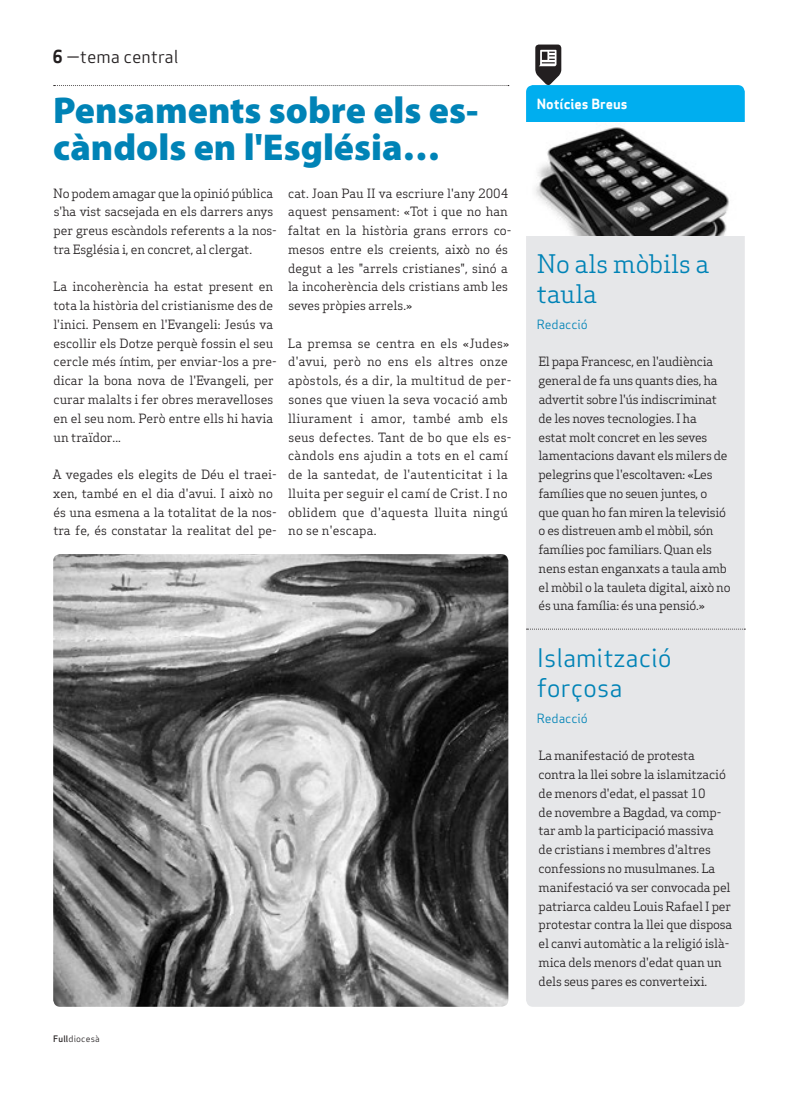
<style>
.page{position:relative;width:798px;height:1099px;background:#fff}
.page>*{position:absolute;margin:0;border:0;box-sizing:border-box;transform-origin:0 0}
.Titulars{font:900 37.5px/37.5px "Myriad Pro";color:#0083b6}
.Subtitol_Secció{font:25px/30px "Apex Sans Book T";color:#0083b6}
.Subtitol_Secció-2{font:25px/30px "Apex Serif";color:#0083b6}
.Capçalera{font:17.5px "Apex Sans Book T";color:#231f20}
.Titular_Secció_Petit{font:13.75px "Apex Sans Bold T";color:#fff}
.Text_General{font:12.5px/18.8px "Apex Serif";letter-spacing:-.01em;color:#231f20}
.Text_General-2{font:12.5px/18.8px "Apex Serif";letter-spacing:.02em;color:#231f20}
.Titulars-2{font:12.5px "Apex Sans Book T";color:#0083b6}
.Data_Peu{font:8.75px "Apex Sans Book T";letter-spacing:.02em;color:#231f20}
.s1{font-family:"Apex Sans Bold T"}
.s2{font-family:"Apex Sans Medium T"}
</style>
<div class="page">
<img style="left:53px;top:554px;width:455px;height:452px">
<div style="left:526px;top:235px;width:218px;height:771px;background:#e6e7e9"></div>
<img style="left:535px;top:127px;width:194px;height:108px">
<svg style="left:526px;top:628px;width:219px;height:1px"></svg>
<svg style="left:526px;top:45px;width:218px;height:77px"></svg>
<svg style="left:54px;top:85px;width:454px;height:1px"></svg>
<p class="Capçalera" style="left:52px;top:46px;width:127px"><span class="s1">6</span> —tema central</p>
<p class="Titulars" style="left:53px;top:90px;width:426px">Pensaments sobre els es&shy;càndols en l'Església…</p>
<p class="Text_General" style="left:53px;top:183px;width:225px">No podem amagar que la opinió pública s'ha vist sacsejada en els darrers anys per greus escàndols referents a la nos&shy;tra Església i, en concret, al clergat.</p>
<p class="Text_General" style="left:53px;top:277px;width:225px">La incoherència ha estat present en tota la història del cristianisme des de l'inici. Pensem en l'Evangeli: Jesús va escollir els Dotze perquè fossin el seu cercle més íntim, per enviar-los a pre&shy;dicar la bona nova de l'Evangeli, per curar malalts i fer obres meravelloses en el seu nom. Però entre ells hi havia un traïdor...</p>
<p class="Text_General" style="left:53px;top:465px;width:225px">A vegades els elegits de Déu el traei&shy;xen, també en el dia d'avui. I això no és una esmena a la totalitat de la nos&shy;tra fe, és constatar la realitat del pe-</p>
<p class="Text_General" style="left:288px;top:183px;width:225px">cat. Joan Pau II va escriure l'any 2004 aquest pensament: «Tot i que no han faltat en la història grans errors co&shy;mesos entre els creients, això no és degut a les "arrels cristianes", sinó a la incoherència dels cristians amb les seves pròpies arrels.»</p>
<p class="Text_General-2" style="left:288px;top:333px;width:225px">La premsa se centra en els «Judes» d'avui, però no ens els altres onze apòstols, és a dir, la multitud de per&shy;sones que viuen la seva vocació amb lliurament i amor, també amb els seus defectes. Tant de bo que els es&shy;càndols ens ajudin a tots en el camí de la santedat, de l'autenticitat i la lluita per seguir el camí de Crist. I no oblidem que d'aquesta lluita ningú no se n'escapa.</p>
<p class="Data_Peu" style="left:53px;top:1032px;width:48px"><span class="s2">Full</span>diocesà</p>
<p class="Titular_Secció_Petit" style="left:536px;top:95px;width:92px">Notícies Breus</p>
<p class="Subtitol_Secció-2" style="left:536px;top:248px;width:174px">No als mòbils a taula</p>
<p class="Titulars-2" style="left:536px;top:316px;width:53px">Redacció</p>
<p class="Text_General" style="left:538px;top:352px;width:194px">El papa Francesc, en l'audiència general de fa uns quants dies, ha advertit sobre l'ús indiscriminat de les noves tecnologies. I ha<br>estat molt concret en les seves lamentacions davant els milers de pelegrins que l'escoltaven: «Les famílies que no seuen juntes, o que quan ho fan miren la televisió o es distreuen amb el mòbil, són famílies poc familiars. Quan els nens estan enganxats a taula amb el mòbil o la tauleta digital, això no és una família: és una pensió.»</p>
<p class="Subtitol_Secció" style="left:536px;top:642px;width:136px">Islamització forçosa</p>
<p class="Titulars-2" style="left:536px;top:710px;width:53px">Redacció</p>
<p class="Text_General" style="left:538px;top:746px;width:195px">La manifestació de protesta contra la llei sobre la islamització de menors d'edat, el passat 10<br>de novembre a Bagdad, va comp&shy;tar amb la participació massiva<br>de cristians i membres d'altres confessions no musulmanes. La manifestació va ser convocada pel patriarca caldeu Louis Rafael I per protestar contra la llei que disposa el canvi automàtic a la religió islà&shy;mica dels menors d'edat quan un dels seus pares es converteixi.</p>
</div>
